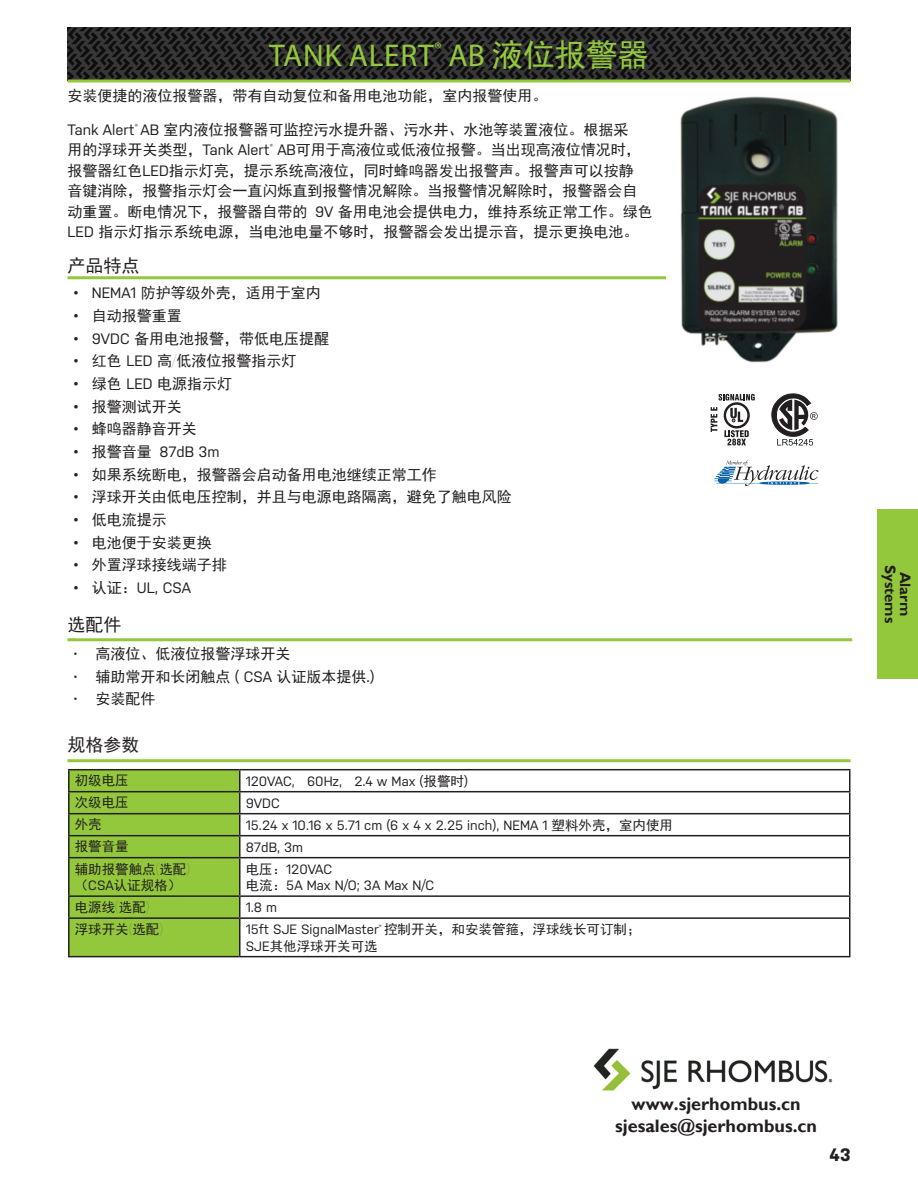
<style>
.page{position:relative;width:918px;height:1188px;background:#fff}
.page>*{position:absolute;margin:0;border:0;box-sizing:border-box;transform-origin:0 0}
.Headline{font:31.5px "Myriad Pro";letter-spacing:.02em;color:#94c83c}
.t1{font:700 18px "Gill Sans";color:#231f20}
.Body_indent{font:18px "Sim Hei";color:#231f20}
.Subhead_2{font:18px "Sim Hei";color:#231f20}
.t2{font:700 18px "Nudista";color:#231f20}
.t3{font:15px "Sim Hei";color:#231f20}
.t4{font:15px "Nudista";color:#231f20}
.t5{font:700 15px "Gill Sans";color:#231f20}
.t6{font:13.5px "Nudista";color:#231f20}
.t7{font:13.5px "Sim Hei";color:#231f20}
.s1{font-family:"Sim Hei"}
.s2{font-family:"Nudista"}
.s3{font-family:"Nudista";font-weight:100}
</style>
<div class="page">
<hr style="left:68px;top:276px;width:622px;height:3px;background:#94c83c">
<hr style="left:68px;top:759px;width:782px;height:3px;background:#94c83c">
<svg style="left:711px;top:394px;width:44px;height:52px"></svg>
<svg style="left:772px;top:394px;width:46px;height:52px"></svg>
<hr style="left:68px;top:638px;width:784px;height:3px;background:#94c83c">
<svg style="left:714px;top:460px;width:105px;height:26px"></svg>
<div style="left:878px;top:509px;width:40px;height:170px;background:#94c83c"></div>
<svg style="left:68px;top:27px;width:782px;height:53px;background:#272626"></svg>
<hr style="left:68px;top:80px;width:782px;height:2px;background:#94c83c">
<div style="left:70px;top:770px;width:169px;height:186px;background:#94c83c"></div>
<svg style="left:241px;top:770px;width:608px;height:186px"></svg>
<svg style="left:241px;top:792px;width:608px;height:125px"></svg>
<hr style="left:68px;top:769px;width:172px;height:1px;background:#231f20">
<hr style="left:68px;top:770px;width:2px;height:21px;background:#231f20">
<hr style="left:240px;top:769px;width:610px;height:1px;background:#231f20">
<hr style="left:239px;top:770px;width:2px;height:21px;background:#231f20">
<hr style="left:68px;top:791px;width:172px;height:1px;background:#231f20">
<hr style="left:68px;top:792px;width:2px;height:21px;background:#231f20">
<hr style="left:240px;top:791px;width:610px;height:1px;background:#231f20">
<hr style="left:239px;top:792px;width:2px;height:21px;background:#231f20">
<hr style="left:68px;top:813px;width:172px;height:1px;background:#231f20">
<hr style="left:68px;top:814px;width:2px;height:21px;background:#231f20">
<hr style="left:240px;top:813px;width:610px;height:1px;background:#231f20">
<hr style="left:239px;top:814px;width:2px;height:21px;background:#231f20">
<hr style="left:68px;top:835px;width:172px;height:1px;background:#231f20">
<hr style="left:68px;top:836px;width:2px;height:21px;background:#231f20">
<hr style="left:240px;top:835px;width:610px;height:1px;background:#231f20">
<hr style="left:239px;top:836px;width:2px;height:21px;background:#231f20">
<svg style="left:849px;top:770px;width:1px;height:87px"></svg>
<hr style="left:68px;top:857px;width:172px;height:1px;background:#231f20">
<hr style="left:68px;top:858px;width:2px;height:37px;background:#231f20">
<hr style="left:240px;top:857px;width:610px;height:1px;background:#231f20">
<hr style="left:239px;top:858px;width:2px;height:37px;background:#231f20">
<hr style="left:849px;top:858px;width:1px;height:37px;background:#231f20">
<hr style="left:68px;top:895px;width:172px;height:2px;background:#231f20">
<hr style="left:68px;top:897px;width:2px;height:20px;background:#231f20">
<hr style="left:240px;top:895px;width:610px;height:2px;background:#231f20">
<hr style="left:239px;top:897px;width:2px;height:20px;background:#231f20">
<svg style="left:849px;top:897px;width:1px;height:20px"></svg>
<hr style="left:68px;top:917px;width:172px;height:2px;background:#231f20">
<hr style="left:68px;top:919px;width:2px;height:37px;background:#231f20">
<hr style="left:240px;top:917px;width:610px;height:2px;background:#231f20">
<hr style="left:239px;top:919px;width:2px;height:37px;background:#231f20">
<hr style="left:849px;top:919px;width:1px;height:37px;background:#231f20">
<hr style="left:68px;top:956px;width:172px;height:1px;background:#231f20">
<hr style="left:240px;top:956px;width:610px;height:1px;background:#231f20">
<img style="left:666px;top:96px;width:172px;height:267px">
<img style="left:593px;top:1048px;width:240px;height:43px">
<p class="Headline" style="left:269px;top:36px;width:381px">TANK ALERT<sup>®</sup> AB <span class="s1">液位报警器</span></p>
<p class="t3" style="left:68px;top:88px;width:481px">安装便捷的液位报警器，带有自动复位和备用电池功能，室内报警使用。</p>
<p class="t3" style="left:68px;top:122px;width:563px"><span class="s2">Tank Alert</span><sup>®</sup> <span class="s2">AB</span> 室内液位报警器可监控污水提升器、污水井、水池等装置液位。根据采</p>
<p class="t3" style="left:68px;top:142px;width:575px">用的浮球开关类型，<span class="s2">Tank Alert</span><sup>®</sup> <span class="s2">AB</span>可用于高液位或低液位报警。当出现高液位情况时，</p>
<p class="t3" style="left:68px;top:163px;width:568px">报警器红色<span class="s2">LED</span>指示灯亮，提示系统高液位，同时蜂鸣器发出报警声。报警声可以按静</p>
<p class="t3" style="left:68px;top:183px;width:571px">音键消除，报警指示灯会一直闪烁直到报警情况解除。当报警情况解除时，报警器会自</p>
<p class="t3" style="left:68px;top:204px;width:587px">动重置。断电情况下，报警器自带的 <span class="s2">9V</span> 备用电池会提供电力，维持系统正常工作。绿色</p>
<p class="t3" style="left:68px;top:224px;width:572px"><span class="s2">LED</span> 指示灯指示系统电源，当电池电量不够时，报警器会发出提示音，提示更换电池。</p>
<p class="Body_indent" style="left:68px;top:257px;width:73px">产品特点</p>
<p class="t3" style="left:74px;top:285px;width:248px"><span class="s2">• NEMA1</span> 防护等级外壳，适用于室内</p>
<p class="t3" style="left:74px;top:308px;width:110px"><span class="s2">•</span> 自动报警重置</p>
<p class="t3" style="left:74px;top:331px;width:257px"><span class="s2">• 9VDC</span> 备用电池报警，带低电压提醒</p>
<p class="t3" style="left:74px;top:353px;width:224px"><span class="s2">•</span> 红色 <span class="s2">LED</span> 高<span class="s3">/</span>低液位报警指示灯</p>
<p class="t3" style="left:74px;top:376px;width:160px"><span class="s2">•</span> 绿色 <span class="s2">LED</span> 电源指示灯</p>
<p class="t3" style="left:74px;top:399px;width:110px"><span class="s2">•</span> 报警测试开关</p>
<p class="t3" style="left:74px;top:421px;width:125px"><span class="s2">•</span> 蜂鸣器静音开关</p>
<p class="t4" style="left:74px;top:443px;width:147px">• <span class="s1">报警音量</span> 87dB 3m</p>
<p class="t3" style="left:74px;top:467px;width:365px"><span class="s2">•</span> 如果系统断电，报警器会启动备用电池继续正常工作</p>
<p class="t3" style="left:74px;top:489px;width:440px"><span class="s2">•</span> 浮球开关由低电压控制，并且与电源电路隔离，避免了触电风险</p>
<p class="t3" style="left:74px;top:512px;width:95px"><span class="s2">•</span> 低电流提示</p>
<p class="t3" style="left:74px;top:535px;width:140px"><span class="s2">•</span> 电池便于安装更换</p>
<p class="t3" style="left:74px;top:557px;width:155px"><span class="s2">•</span> 外置浮球接线端子排</p>
<p class="t4" style="left:74px;top:579px;width:119px">• <span class="s1">认证：</span>UL, CSA</p>
<p class="Body_indent" style="left:68px;top:616px;width:55px">选配件</p>
<p class="t3" style="left:74px;top:646px;width:218px"><span class="s3">•</span> 高液位、低液位报警浮球开关</p>
<p class="t3" style="left:74px;top:669px;width:302px"><span class="s3">•</span> 辅助常开和长闭触点 <span class="s2">( CSA</span> 认证版本提供<span class="s2">.)</span></p>
<p class="t3" style="left:74px;top:692px;width:86px"><span class="s3">•</span> 安装配件<span class="s3">.</span></p>
<p class="Subhead_2" style="left:68px;top:736px;width:73px">规格参数</p>
<p class="t7" style="left:75px;top:773px;width:55px">初级电压</p>
<p class="t6" style="left:246px;top:773px;width:224px">120VAC, 60Hz, 2.4 w Max (<span class="s1">报警时</span>)</p>
<p class="t7" style="left:75px;top:795px;width:55px">次级电压</p>
<p class="t6" style="left:246px;top:795px;width:36px">9VDC</p>
<p class="t7" style="left:75px;top:817px;width:28px">外壳</p>
<p class="t6" style="left:246px;top:817px;width:429px">15.24 x 10.16 x 5.71 cm (6 x 4 x 2.25 inch), NEMA 1 <span class="s1">塑料外壳，室内使用</span></p>
<p class="t7" style="left:75px;top:839px;width:55px">报警音量</p>
<p class="t6" style="left:246px;top:839px;width:59px">87dB, 3m</p>
<p class="t7" style="left:75px;top:862px;width:117px">辅助报警触点<span class="s3">(</span>选配<span class="s3">)</span></p>
<p class="t7" style="left:75px;top:879px;width:108px">（<span class="s2">CSA</span>认证规格）</p>
<p class="t6" style="left:246px;top:861px;width:88px"><span class="s1">电压：</span>120VAC</p>
<p class="t6" style="left:246px;top:878px;width:190px"><span class="s1">电流：</span>5A Max N/O; 3A Max N/C</p>
<p class="t7" style="left:75px;top:901px;width:76px">电源线<span class="s3">(</span>选配<span class="s3">)</span></p>
<p class="t6" style="left:246px;top:900px;width:33px">1.8 m</p>
<p class="t7" style="left:75px;top:923px;width:90px">浮球开关<span class="s3">(</span>选配<span class="s3">)</span></p>
<p class="t6" style="left:246px;top:922px;width:396px">15ft SJE SignalMaster<sup>®</sup> <span class="s1">控制开关，和安装管箍，浮球线长可订制；</span></p>
<p class="t7" style="left:246px;top:939px;width:133px"><span class="s2">SJE</span>其他浮球开关可选</p>
<p class="t5" style="left:899px;top:565px;width:60px;rotate:90deg">Systems</p>
<p class="t5" style="left:914px;top:572px;width:46px;rotate:90deg">Alarm</p>
<p class="t1" style="left:632px;top:1093px;width:171px">www.sjerhombus.cn</p>
<p class="t1" style="left:615px;top:1115px;width:203px">sjesales@sjerhombus.cn</p>
<p class="t2" style="left:829px;top:1144px;width:23px">43</p>
</div>
